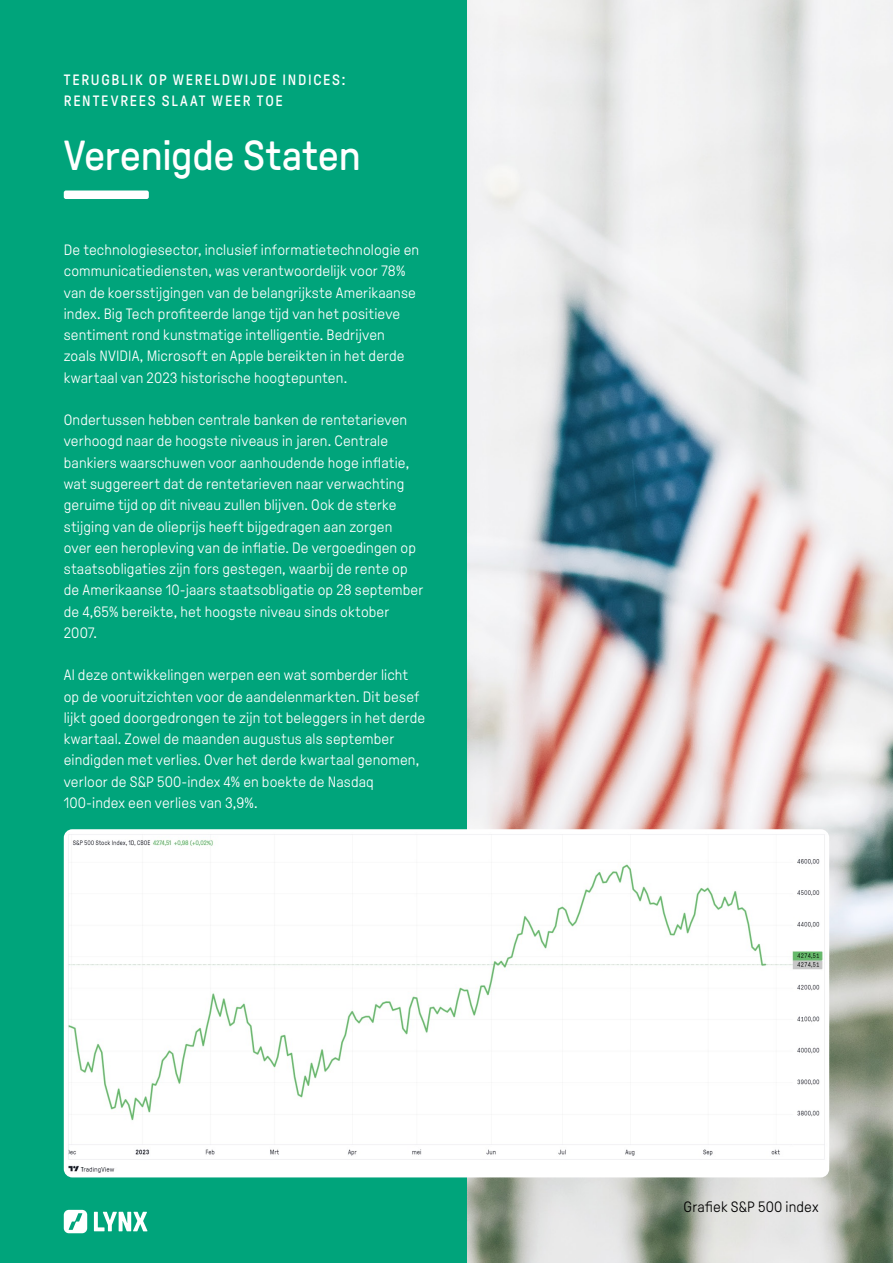
<style>
.page{position:relative;width:893px;height:1263px;background:#fff}
.page>*{position:absolute;margin:0;border:0;box-sizing:border-box;transform-origin:0 0}
.t1{font:42px "GT Pressura";letter-spacing:-.005em;color:#fff}
.t2{font:300 15px/21.3px "GT Pressura";letter-spacing:.01em;color:#fff}
.t3{font:15px/21.3px "GT Pressura";letter-spacing:.115em;color:#fff}
.t4{font:300 15px "GT Pressura";letter-spacing:.01em;color:#000}
</style>
<div class="page">
<div style="left:0;top:0;width:468px;height:1263px;background:#00a47b"></div>
<img style="left:468px;top:0;width:425px;height:1263px">
<svg style="left:94px;top:1212px;width:53px;height:19px"></svg>
<svg style="left:64px;top:1210px;width:23px;height:23px"></svg>
<div style="left:64px;top:829px;width:765px;height:348px;background:#fff"></div>
<div style="left:64px;top:190px;width:85px;height:9px;background:#fff;border-radius:2px"></div>
<p class="t3" style="left:64px;top:69px;width:283px">TERUGBLIK OP WERELDWIJDE INDICES:<br>RENTEVREES SLAAT WEER TOE</p>
<h1 class="t1" style="left:64px;top:133px;width:299px">Verenigde Staten</h1>
<p class="t2" style="left:64px;top:239px;width:357px">De technologiesector, inclusief informatietechnologie en communicatiediensten, was verantwoordelijk voor 78% van de koersstijgingen van de belangrijkste Amerikaanse index. Big Tech profiteerde lange tijd van het positieve sentiment rond kunstmatige intelligentie. Bedrijven zoals NVIDIA, Microsoft en Apple bereikten in het derde kwartaal van 2023 historische hoogtepunten.</p>
<p class="t2" style="left:64px;top:409px;width:361px">Ondertussen hebben centrale banken de rentetarieven verhoogd naar de hoogste niveaus in jaren. Centrale bankiers waarschuwen voor aanhoudende hoge inflatie, wat suggereert dat de rentetarieven naar verwachting geruime tijd op dit niveau zullen blijven. Ook de sterke stijging van de olieprijs heeft bijgedragen aan zorgen over een heropleving van de inflatie. De vergoedingen op staatsobligaties zijn fors gestegen, waarbij de rente op de Amerikaanse 10-jaars staatsobligatie op 28 september de 4,65% bereikte, het hoogste niveau sinds oktober 2007.</p>
<p class="t2" style="left:64px;top:665px;width:363px">Al deze ontwikkelingen werpen een wat somberder licht op de vooruitzichten voor de aandelenmarkten. Dit besef lijkt goed doorgedrongen te zijn tot beleggers in het derde kwartaal. Zowel de maanden augustus als september eindigden met verlies. Over het derde kwartaal genomen, verloor de S&amp;P 500-index 4% en boekte de Nasdaq 100-index een verlies van 3,9%.</p>
<p class="t4" style="left:684px;top:1199px;width:136px">Grafiek S&amp;P 500 index</p>
</div>
